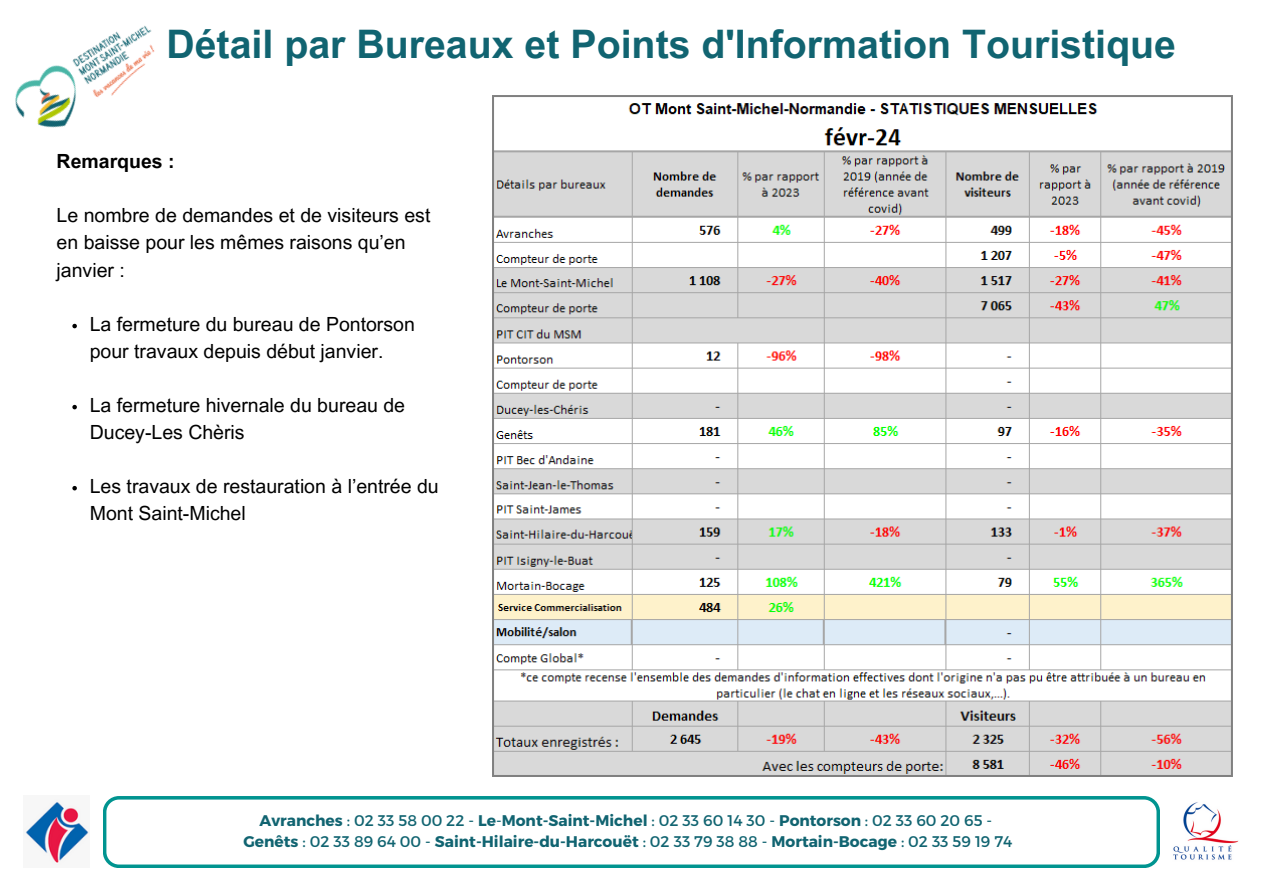
<style>
.page{position:relative;width:1263px;height:894px;background:#fff}
.page>*{position:absolute;margin:0;border:0;box-sizing:border-box;transform-origin:0 0}
.t1{font:700 39.3px "Arial MT Pro";color:#116471}
.t2{font:19.5px/27px "Arial MT Pro";color:#000}
.t3{font:700 19.5px "Arial MT Pro";color:#000}
.t4{font:700 15.45px/21.3px "Montserrat";color:#116471;text-align:center}
.s1{font-weight:400}
</style>
<div class="page">
<img style="left:15px;top:25px;width:140px;height:103px">
<svg style="left:103px;top:796px;width:1057px;height:71px"></svg>
<img style="left:1173px;top:802px;width:66px;height:58px">
<img style="left:25px;top:800px;width:64px;height:65px">
<img style="left:492px;top:95px;width:741px;height:682px">
<svg style="left:72px;top:324px;width:5px;height:4px"></svg>
<svg style="left:72px;top:405px;width:5px;height:4px"></svg>
<svg style="left:72px;top:486px;width:5px;height:4px"></svg>
<h1 class="t1" style="left:166px;top:30px;width:1011px">Détail par Bureaux et Points d'Information Touristique</h1>
<p class="t3" style="left:57px;top:154px;width:120px">Remarques :</p>
<p class="t2" style="left:57px;top:204px;width:375px">Le nombre de demandes et de visiteurs est en baisse pour les mêmes raisons qu’en janvier :</p>
<p class="t2" style="left:90px;top:312px;width:327px">La fermeture du bureau de Pontorson pour travaux depuis début janvier.</p>
<p class="t2" style="left:90px;top:393px;width:317px">La fermeture hivernale du bureau de<br>Ducey-Les Chèris</p>
<p class="t2" style="left:90px;top:474px;width:350px">Les travaux de restauration à l’entrée du<br>Mont Saint-Michel</p>
<p class="t4" style="left:243px;top:808px;width:770px">Avranches <span class="s1">: 02 33 58 00 22 -</span> Le<span class="s1">-</span>Mont-Saint-Michel <span class="s1">: 02 33 60 14 30 -</span> Pontorson <span class="s1">: 02 33 60 20 65 -<br></span>Genêts <span class="s1">: 02 33 89 64 00 -</span> Saint-Hilaire-du-Harcouët <span class="s1">: 02 33 79 38 88 -</span> Mortain-Bocage <span class="s1">: 02 33 59 19 74</span></p>
</div>
